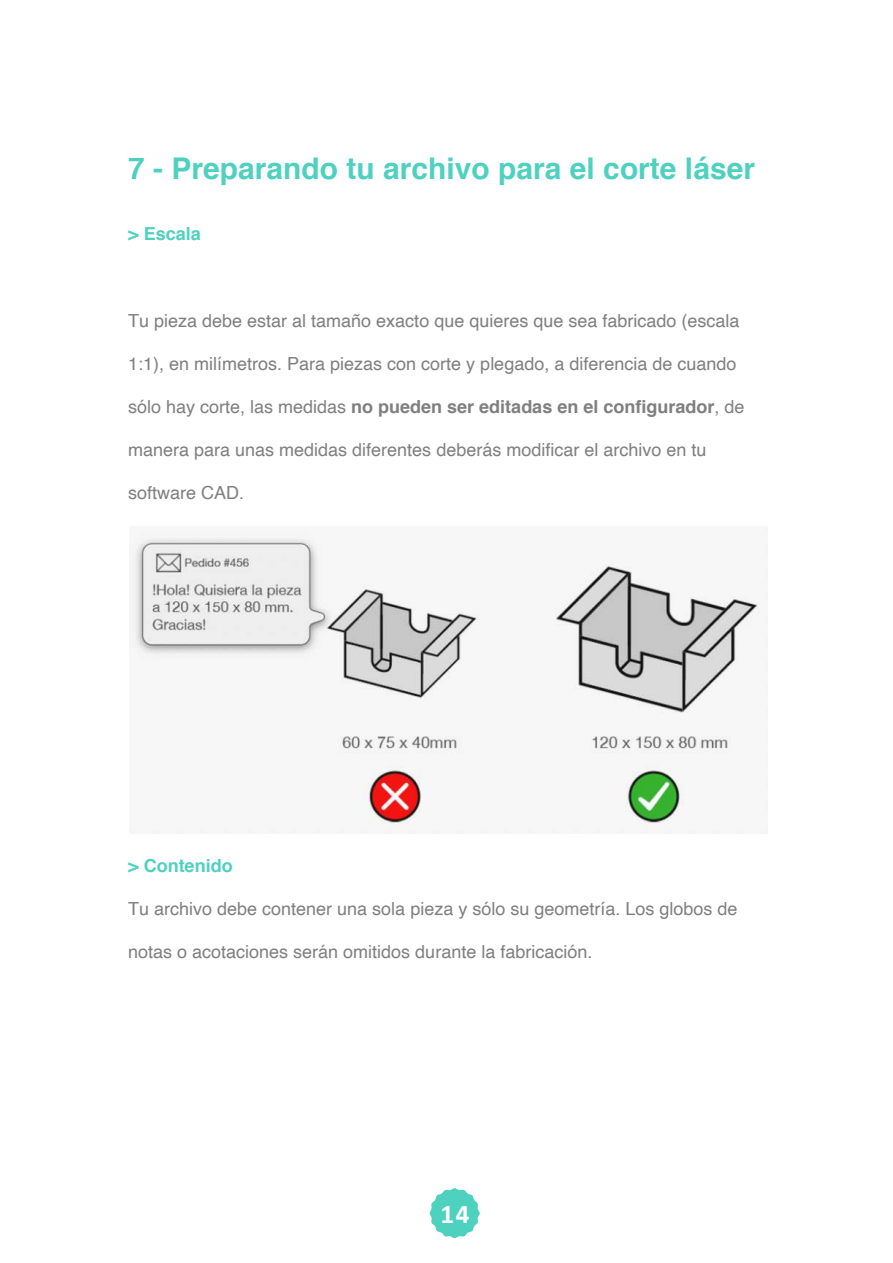
<style>
.page{position:relative;width:893px;height:1263px;background:#fff}
.page>*{position:absolute;margin:0;border:0;box-sizing:border-box;transform-origin:0 0}
.t1{font:700 29.85px "Helvetica";color:#4fd1c0}
.t2{font:700 27px "Calibri";color:#fff}
.t3{font:18px "Helvetica";color:#7f7f7f}
.t4{font:700 18px "Helvetica";color:#7f7f7f}
.t5{font:700 18px "Helvetica";color:#4fd1c0}
.s1{font-weight:400}
</style>
<div class="page">
<svg style="left:442px;top:1188px;width:26px;height:50px"></svg>
<img style="left:430px;top:1193px;width:50px;height:40px">
<img style="left:132px;top:537px;width:628px;height:294px">
<h1 class="t1" style="left:128px;top:145px;width:628px">7 - Preparando tu archivo para el corte láser</h1>
<p class="t5" style="left:128px;top:219px;width:74px">&gt; Escala</p>
<p class="t3" style="left:128px;top:306px;width:613px">Tu pieza debe estar al tamaño exacto que quieres que sea fabricado (escala</p>
<p class="t3" style="left:128px;top:350px;width:610px">1:1), en milímetros. Para piezas con corte y plegado, a diferencia de cuando</p>
<p class="t4" style="left:128px;top:392px;width:618px"><span class="s1">sólo hay corte, las medidas</span> no pueden ser editadas en el configurador<span class="s1">, de</span></p>
<p class="t3" style="left:128px;top:436px;width:580px">manera para unas medidas diferentes deberás modificar el archivo en tu</p>
<p class="t3" style="left:128px;top:479px;width:118px">software CAD.</p>
<p class="t5" style="left:128px;top:851px;width:106px">&gt; Contenido</p>
<p class="t3" style="left:128px;top:895px;width:611px">Tu archivo debe contener una sola pieza y sólo su geometría. Los globos de</p>
<p class="t3" style="left:128px;top:938px;width:466px">notas o acotaciones serán omitidos durante la fabricación.</p>
<h2 class="t2" style="left:441px;top:1194px;width:30px">!%</h2>
</div>
